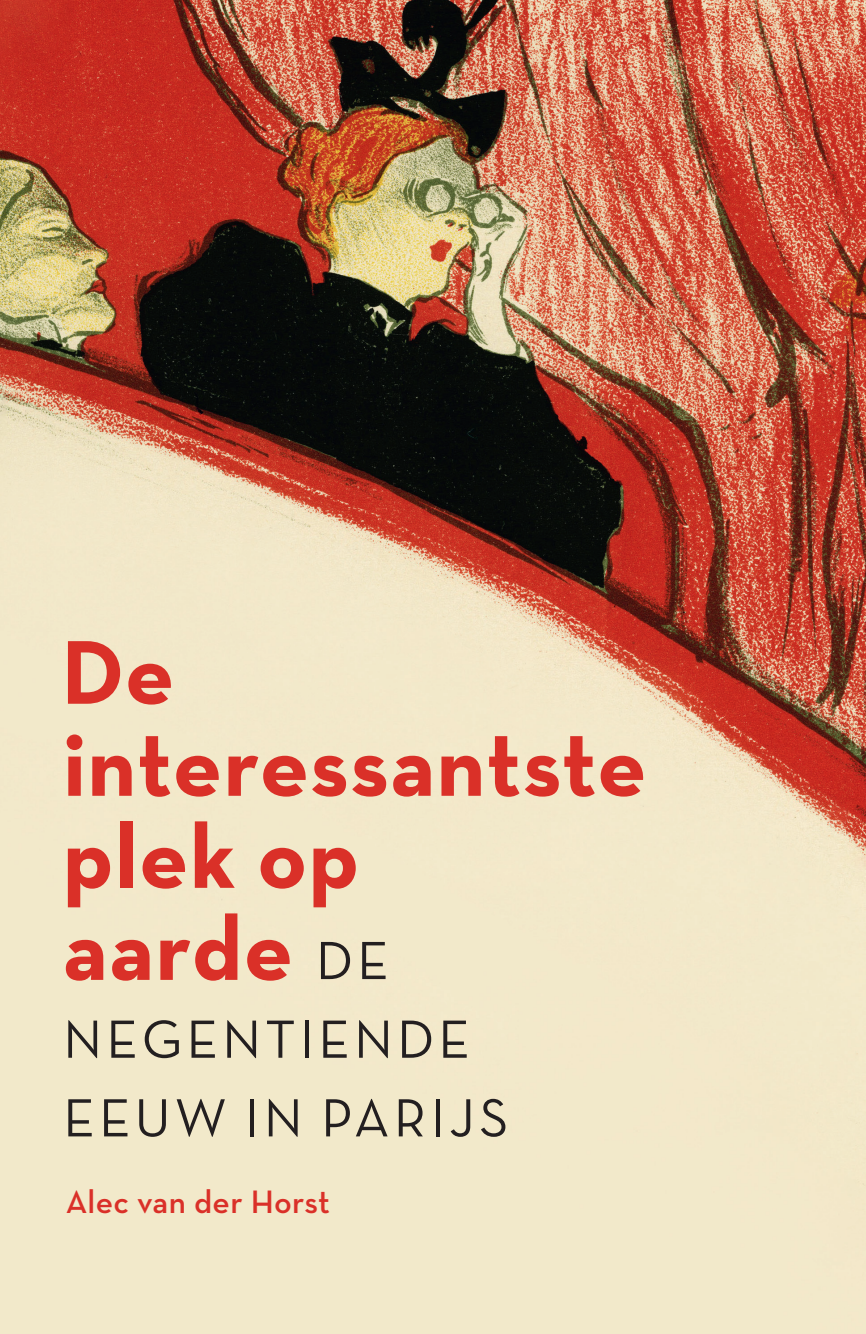
<style>
.page{position:relative;width:866px;height:1334px;background:#fff}
.page>*{position:absolute;margin:0;border:0;box-sizing:border-box;transform-origin:0 0}
.t1{font:700 92px/92px "Neutra Text";letter-spacing:.015em;color:#da3028}
.t2{font:54.6px/78.6px "Neutra Text";letter-spacing:.075em;color:#231f20}
.t3{font:600 33px "Neutra Text";letter-spacing:.01em;color:#da3028}
</style>
<div class="page">
<img style="left:0;top:0;width:866px;height:1333px">
<p class="t1" style="left:61px;top:624px;width:587px">De interessantste plek op<br>aarde</p>
<p class="t2" style="left:63px;top:920px;width:447px;text-indent:253px">DE<br>NEGENTIENDE<br>EEUW IN PARIJS</p>
<p class="t3" style="left:66px;top:1181px;width:266px">Alec van der Horst</p>
</div>
